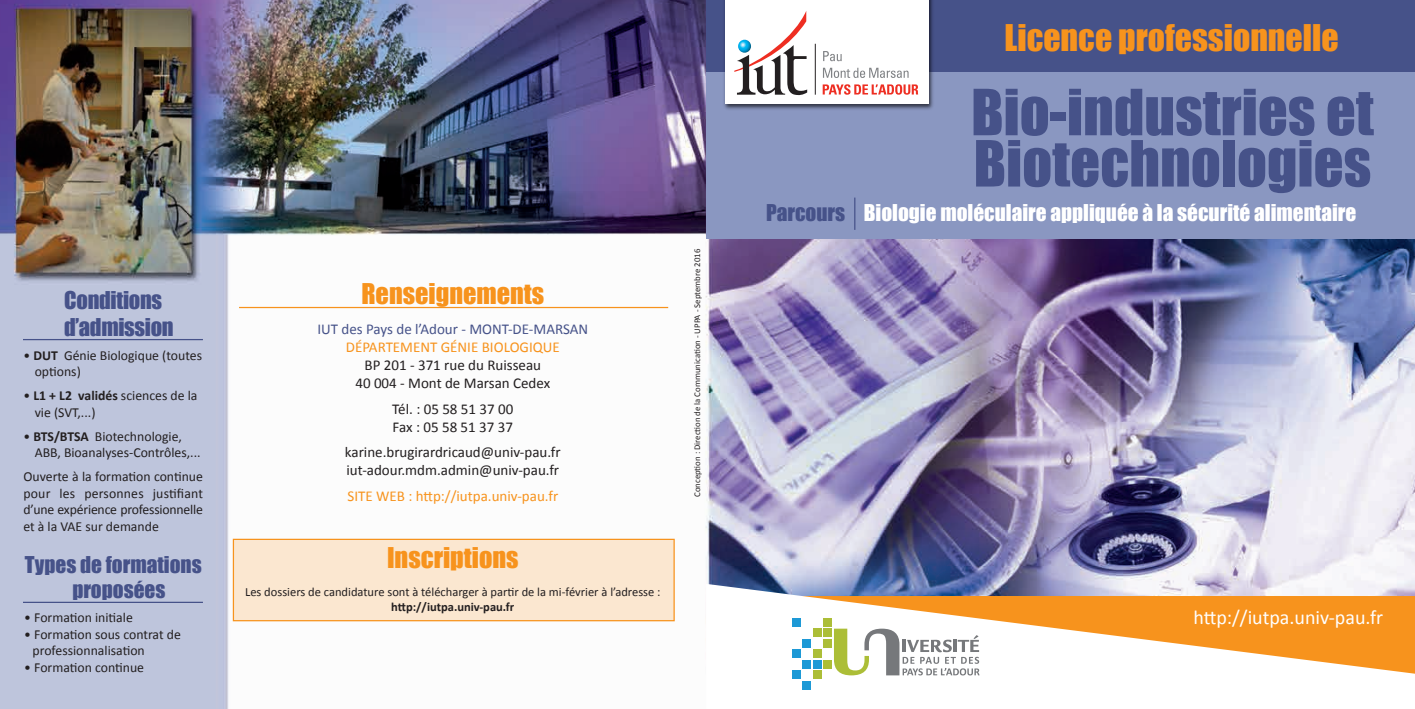
<style>
.page{position:relative;width:1415px;height:709px;background:#fff}
.page>*{position:absolute;margin:0;border:0;box-sizing:border-box;transform-origin:0 0}
.t1{font:58.75px/51.2px "Impact";color:#465289}
.t2{font:33.75px "Impact";color:#f7931d}
.t3{font:26.25px "Impact";color:#f7931d}
.t4{font:22.5px/27px "Impact";letter-spacing:-.015em;color:#465289}
.t5{font:21.25px "Impact";color:#fff}
.t6{font:21.25px/25.5px "Impact";color:#465289;text-align:center}
.t7{font:20px "Calibri";color:#fff}
.t8{font:15px/18px "Calibri";color:#231f20}
.t9{font:15px "Calibri";color:#f7931d}
.t10{font:15px "Calibri";color:#465289}
.t11{font:13.75px/16.5px "Calibri";color:#231f20}
.t12{font:12.5px "Calibri";color:#231f20}
.t13{font:700 12.5px "Calibri";color:#231f20}
.t14{font:8.75px "Calibri";color:#231f20}
.s1{font-weight:700}
.s2{color:#465289}
</style>
<div class="page">
<img style="left:0;top:0;width:1415px;height:708px">
<div style="left:706px;top:0;width:709px;height:238px;background:#8a97c1"></div>
<div style="left:706px;top:0;width:709px;height:71px;background:#465289"></div>
<hr style="left:854px;top:197px;width:1px;height:33px;background:#465289">
<svg style="left:706px;top:583px;width:709px;height:125px"></svg>
<div style="left:802px;top:680px;width:9px;height:8px;background:#1d99d6"></div>
<div style="left:792px;top:617px;width:8px;height:9px;background:#1d99d6"></div>
<div style="left:802px;top:659px;width:9px;height:8px;background:#1d99d6"></div>
<div style="left:802px;top:638px;width:9px;height:8px;background:#1d99d6"></div>
<div style="left:792px;top:670px;width:8px;height:8px;background:#1d99d6"></div>
<div style="left:792px;top:649px;width:8px;height:8px;background:#1d99d6"></div>
<div style="left:823px;top:628px;width:8px;height:8px;background:#acbe37"></div>
<div style="left:823px;top:618px;width:8px;height:8px;background:#acbe37"></div>
<div style="left:823px;top:659px;width:8px;height:8px;background:#acbe37"></div>
<div style="left:823px;top:638px;width:8px;height:8px;background:#acbe37"></div>
<div style="left:813px;top:670px;width:8px;height:8px;background:#acbe37"></div>
<div style="left:813px;top:649px;width:8px;height:8px;background:#acbe37"></div>
<div style="left:813px;top:659px;width:8px;height:8px;background:#1d99d6"></div>
<div style="left:813px;top:628px;width:8px;height:8px;background:#acbe37"></div>
<svg style="left:834px;top:628px;width:145px;height:47px"></svg>
<img style="left:720px;top:0;width:216px;height:110px">
<div style="left:725px;top:0;width:203px;height:103px;background:#fff"></div>
<hr style="left:815px;top:44px;width:1px;height:51px;background:#231f20">
<svg style="left:734px;top:11px;width:73px;height:84px"></svg>
<svg style="left:823px;top:51px;width:19px;height:10px"></svg>
<svg style="left:823px;top:68px;width:85px;height:10px"></svg>
<svg style="left:823px;top:84px;width:95px;height:11px"></svg>
<div style="left:233px;top:539px;width:441px;height:81px;background:#fbe7d0"></div>
<div style="left:233px;top:538px;width:442px;height:83px;border:1px solid #f7931d"></div>
<hr style="left:239px;top:307px;width:429px;height:1px;background:#f7931d">
<hr style="left:23px;top:339px;width:180px;height:1px;background:#465289">
<hr style="left:23px;top:601px;width:180px;height:1px;background:#465289">
<h3 class="t4" style="left:64px;top:285px;width:111px">Conditions d’admission</h3>
<p class="t11" style="left:35px;top:347px;width:169px;text-indent:-11px">• <span class="s1">DUT</span> Génie Biologique (toutes options)</p>
<p class="t11" style="left:35px;top:387px;width:164px;text-indent:-11px">• <span class="s1">L1 + L2 validés</span> sciences de la vie (SVT,...)</p>
<p class="t11" style="left:35px;top:428px;width:167px;text-indent:-11px">• <span class="s1">BTS/BTSA</span> Biotechnologie,<br>ABB, Bioanalyses-Contrôles,...</p>
<p class="t11" style="left:23px;top:468px;width:181px;text-align:justify">Ouverte à la formation continue pour les personnes justifiant d’une expérience professionnelle et à la VAE sur demande</p>
<h3 class="t6" style="left:25px;top:551px;width:179px">Types de formations proposées</h3>
<p class="t11" style="left:24px;top:609px;width:110px">• Formation initiale</p>
<p class="t11" style="left:33px;top:626px;width:150px;text-indent:-8px">• Formation sous contrat de professionnalisation</p>
<p class="t11" style="left:24px;top:659px;width:121px">• Formation continue</p>
<h3 class="t3" style="left:361px;top:273px;width:184px">Renseignements</h3>
<p class="t10" style="left:317px;top:319px;width:272px">IUT des Pays de l’Adour - MONT-DE-MARSAN</p>
<p class="t9" style="left:346px;top:337px;width:216px">DÉPARTEMENT GÉNIE BIOLOGIQUE</p>
<p class="t8" style="left:355px;top:356px;width:196px;text-align:center">BP 201 - 371 rue du Ruisseau<br>40 004 - Mont de Marsan Cedex</p>
<p class="t8" style="left:392px;top:399px;width:123px">Tél. : 05 58 51 37 00<br>Fax : 05 58 51 37 37</p>
<p class="t8" style="left:345px;top:443px;width:217px">karine.brugirardricaud@univ-pau.fr iut-adour.mdm.admin@univ-pau.fr</p>
<p class="t9" style="left:347px;top:486px;width:212px">SITE WEB : http://iutpa.univ-pau.fr</p>
<h3 class="t3" style="left:387px;top:537px;width:133px">Inscriptions</h3>
<p class="t12" style="left:245px;top:583px;width:417px">Les dossiers de candidature sont à télécharger à partir de la mi-février à l’adresse :</p>
<p class="t13" style="left:391px;top:598px;width:125px">http://iutpa.univ-pau.fr</p>
<p class="t14" style="left:691px;top:497px;width:249px;rotate:-90deg">Conception : Direction de la Communication - UPPA - Septembre 2016</p>
<h2 class="t2" style="left:1004px;top:11px;width:335px">Licence professionnelle</h2>
<h1 class="t1" style="left:971px;top:85px;width:404px">Bio-industries et<br>Biotechnologies</h1>
<h3 class="t5" style="left:766px;top:196px;width:592px"><span class="s2">Parcours</span> Biologie moléculaire appliquée à la sécurité alimentaire</h3>
<h3 class="t7" style="left:1193px;top:604px;width:191px">http://iutpa.univ-pau.fr</h3>
</div>
